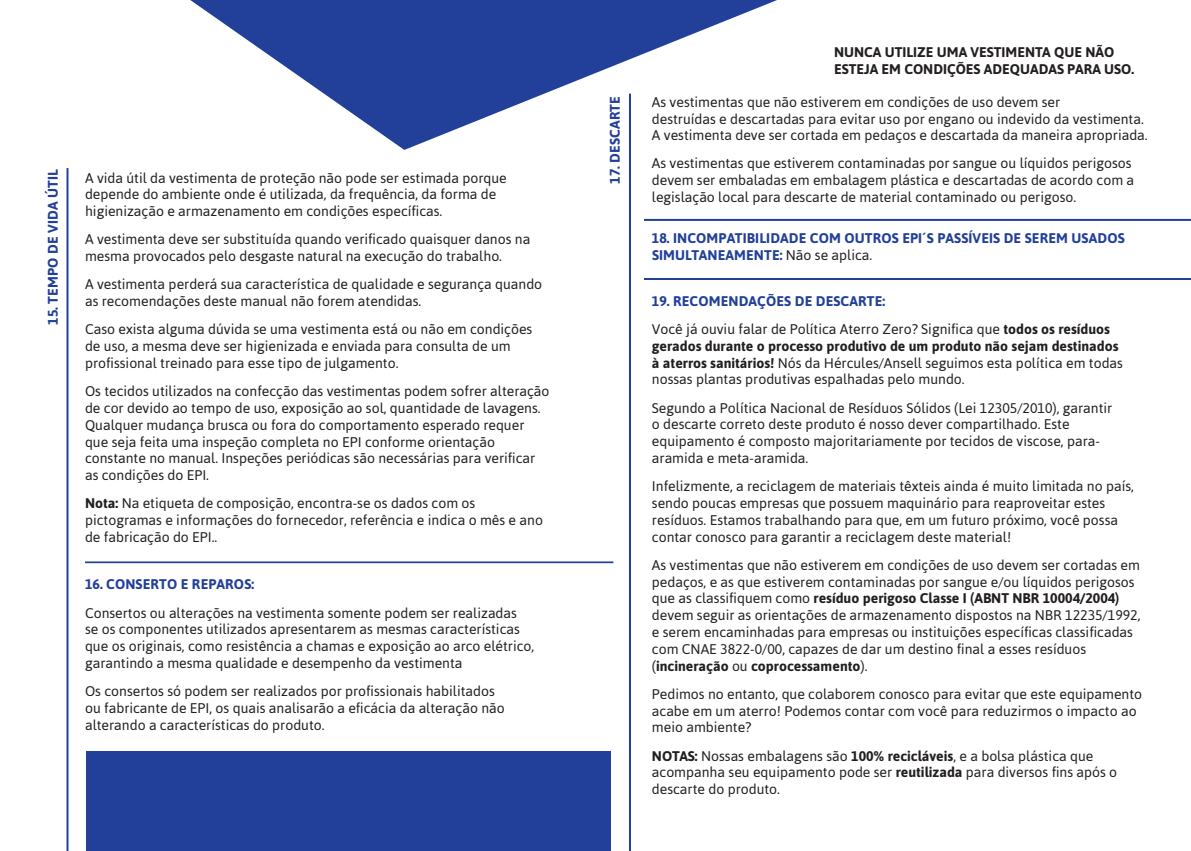
<style>
.page{position:relative;width:1191px;height:851px;background:#fff}
.page>*{position:absolute;margin:0;border:0;box-sizing:border-box;transform-origin:0 0}
.t1{font:14px/16.8px "Asap";color:#231f20}
.t2{font:700 14px/16.8px "Asap";letter-spacing:.01em;color:#223f99}
.t3{font:700 14px/16.8px "Asap";color:#231f20}
.s1{font-weight:700}
.s2{font-weight:400;color:#231f20}
.s3{font-weight:700;color:#223f99}
</style>
<div class="page">
<hr style="left:66px;top:168px;width:2px;height:682px;background:#223f99">
<hr style="left:85px;top:561px;width:528px;height:2px;background:#223f99">
<svg style="left:190px;top:0;width:587px;height:150px"></svg>
<hr style="left:629px;top:94px;width:2px;height:756px;background:#223f99">
<hr style="left:644px;top:278px;width:547px;height:2px;background:#223f99">
<hr style="left:644px;top:219px;width:547px;height:2px;background:#223f99">
<div style="left:86px;top:751px;width:524px;height:99px;background:#223f99"></div>
<p class="t2" style="left:44px;top:325px;width:157px;rotate:-90deg">15. TEMPO DE VIDA ÚTIL</p>
<p class="t1" style="left:85px;top:169px;width:423px">A vida útil da vestimenta de proteção não pode ser estimada porque depende do ambiente onde é utilizada, da frequência, da forma de higienização e armazenamento em condições específicas.</p>
<p class="t1" style="left:85px;top:231px;width:447px">A vestimenta deve ser substituída quando verificado quaisquer danos na mesma provocados pelo desgaste natural na execução do trabalho.</p>
<p class="t1" style="left:85px;top:276px;width:459px">A vestimenta perderá sua característica de qualidade e segurança quando as recomendações deste manual não forem atendidas.</p>
<p class="t1" style="left:85px;top:321px;width:449px">Caso exista alguma dúvida se uma vestimenta está ou não em condições de uso, a mesma deve ser higienizada e enviada para consulta de um profissional treinado para esse tipo de julgamento.</p>
<p class="t1" style="left:85px;top:382px;width:466px">Os tecidos utilizados na confecção das vestimentas podem sofrer alteração de cor devido ao tempo de uso, exposição ao sol, quantidade de lavagens.<br>Qualquer mudança brusca ou fora do comportamento esperado requer que seja feita uma inspeção completa no EPI conforme orientação constante no manual. Inspeções periódicas são necessárias para verificar as condições do EPI.</p>
<p class="t1" style="left:85px;top:494px;width:459px"><span class="s1">Nota:</span> Na etiqueta de composição, encontra-se os dados com os pictogramas e informações do fornecedor, referência e indica o mês e ano de fabricação do EPI..</p>
<p class="t2" style="left:85px;top:575px;width:171px">16. CONSERTO E REPAROS:</p>
<p class="t1" style="left:85px;top:604px;width:451px">Consertos ou alterações na vestimenta somente podem ser realizadas<br>se os componentes utilizados apresentarem as mesmas características que os originais, como resistência a chamas e exposição ao arco elétrico, garantindo a mesma qualidade e desempenho da vestimenta</p>
<p class="t1" style="left:85px;top:682px;width:421px">Os consertos só podem ser realizados por profissionais habilitados ou fabricante de EPI, os quais analisarão a eficácia da alteração não alterando a características do produto.</p>
<p class="t3" style="left:834px;top:43px;width:301px">NUNCA UTILIZE UMA VESTIMENTA QUE NÃO<br>ESTEJA EM CONDIÇÕES ADEQUADAS PARA USO.</p>
<p class="t2" style="left:606px;top:184px;width:89px;rotate:-90deg">17. DESCARTE</p>
<p class="t1" style="left:652px;top:93px;width:497px">As vestimentas que não estiverem em condições de uso devem ser<br>destruídas e descartadas para evitar uso por engano ou indevido da vestimenta.<br>A vestimenta deve ser cortada em pedaços e descartada da maneira apropriada.</p>
<p class="t1" style="left:652px;top:155px;width:484px">As vestimentas que estiverem contaminadas por sangue ou líquidos perigosos devem ser embaladas em embalagem plástica e descartadas de acordo com a legislação local para descarte de material contaminado ou perigoso.</p>
<p class="t2" style="left:652px;top:229px;width:474px">18. INCOMPATIBILIDADE COM OUTROS EPI´S PASSÍVEIS DE SEREM USADOS<br>SIMULTANEAMENTE: <span class="s2">Não se aplica.</span></p>
<p class="t1" style="left:652px;top:287px;width:459px;line-height:28.2px"><span class="s3">19. RECOMENDAÇÕES DE DESCARTE:<br></span>Você já ouviu falar de Política Aterro Zero? Significa que <span class="s1">todos os resíduos</span></p>
<p class="t1" style="left:652px;top:337px;width:472px"><span class="s1">gerados durante o processo produtivo de um produto não sejam destinados à aterros sanitários!</span> Nós da Hércules/Ansell seguimos esta política em todas nossas plantas produtivas espalhadas pelo mundo.</p>
<p class="t1" style="left:652px;top:399px;width:462px">Segundo a Política Nacional de Resíduos Sólidos (Lei 12305/2010), garantir o descarte correto deste produto é nosso dever compartilhado. Este equipamento é composto majoritariamente por tecidos de viscose, para&shy;aramida e meta-aramida.</p>
<p class="t1" style="left:652px;top:477px;width:483px">Infelizmente, a reciclagem de materiais têxteis ainda é muito limitada no país, sendo poucas empresas que possuem maquinário para reaproveitar estes resíduos. Estamos trabalhando para que, em um futuro próximo, você possa contar conosco para garantir a reciclagem deste material!</p>
<p class="t1" style="left:652px;top:556px;width:490px">As vestimentas que não estiverem em condições de uso devem ser cortadas em pedaços, e as que estiverem contaminadas por sangue e/ou líquidos perigosos que as classifiquem como <span class="s1">resíduo perigoso Classe I (ABNT NBR 10004/2004) </span>devem seguir as orientações de armazenamento dispostos na NBR 12235/1992, e serem encaminhadas para empresas ou instituições específicas classificadas com CNAE 3822-0/00, capazes de dar um destino final a esses resíduos (<span class="s1">incineração</span> ou <span class="s1">coprocessamento</span>).</p>
<p class="t1" style="left:652px;top:685px;width:492px">Pedimos no entanto, que colaborem conosco para evitar que este equipamento acabe em um aterro! Podemos contar com você para reduzirmos o impacto ao meio ambiente?</p>
<p class="t1" style="left:652px;top:747px;width:467px"><span class="s1">NOTAS:</span> Nossas embalagens são <span class="s1">100% recicláveis</span>, e a bolsa plástica que acompanha seu equipamento pode ser <span class="s1">reutilizada</span> para diversos fins após o descarte do produto.</p>
</div>
